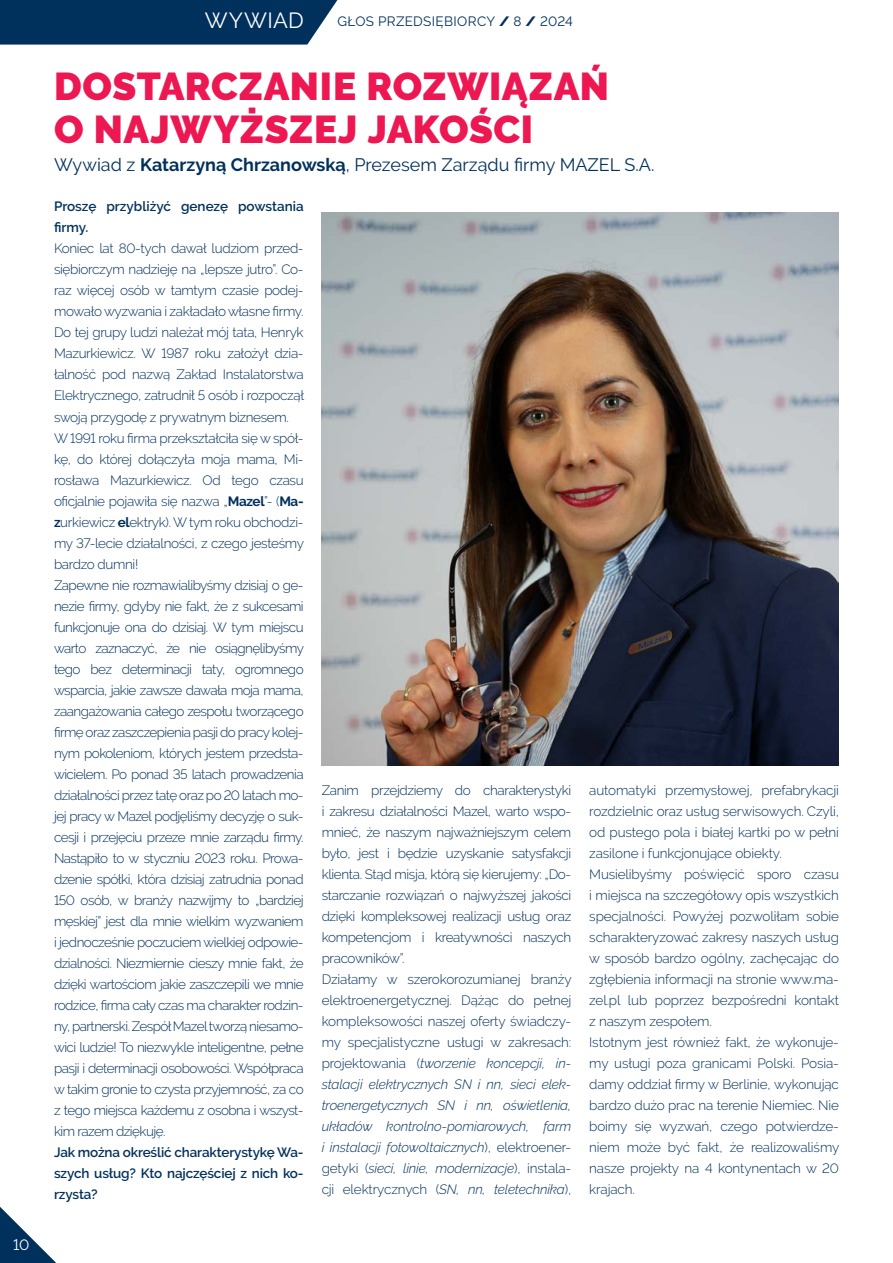
<style>
.page{position:relative;width:893px;height:1263px;background:#fff}
.page>*{position:absolute;margin:0;border:0;box-sizing:border-box;transform-origin:0 0}
.t1{font:900 38.7px/42.6px "Raleway";letter-spacing:.02em;color:#ed1752}
.t2{font:21.9px "Raleway";letter-spacing:.03em;color:#fff}
.t3{font:18px "Raleway";color:#00305c}
.t4{font:15px "Raleway";color:#fff}
.t5{font:300 13.5px/21px "Raleway";letter-spacing:-.025em;color:#00305c}
.t6{font:600 13.5px/21px "Raleway";letter-spacing:-.01em;color:#00305c}
.t7{font:13.5px "Raleway";letter-spacing:.025em;color:#00305c}
.s1{font-weight:900}
.s2{font-weight:700}
.s3{font-style:italic}
</style>
<div class="page">
<svg style="left:0;top:1207px;width:56px;height:56px"></svg>
<div style="left:0;top:0;width:337px;height:45px;background:#00305c"></div>
<img style="left:322px;top:213px;width:517px;height:552px">
<p class="t4" style="left:13px;top:1236px;width:18px">10</p>
<h2 class="t2" style="left:205px;top:8px;width:84px">WYWIAD</h2>
<p class="t7" style="left:337px;top:13px;width:237px">GŁOS PRZEDSIĘBIORCY <span class="s1">/</span> 8 <span class="s1">/</span> 2024</p>
<h1 class="t1" style="left:54px;top:65px;width:557px;text-indent:105px">ARCZANIE ROZWIĄZAŃ<br>O NAJWYŻSZ EJ JAKOŚCI</h1>
<h1 class="t1" style="left:54px;top:65px;width:28px">DOST</h1>
<h3 class="t3" style="left:54px;top:154px;width:602px">Wywiad z <span class="s2">Katarzyną Chrzanowską</span>, Prezesem Zarządu firmy MAZEL S.A.</h3>
<p class="t6" style="left:54px;top:196px;width:251px">Proszę przybliżyć genezę powstania firmy.</p>
<p class="t5" style="left:54px;top:238px;width:252px">Koniec lat 80-tych dawał ludziom przed&shy;siębiorczym nadzieję na „lepsze jutro”. Co&shy;raz więcej osób w tamtym czasie podej&shy;mowało wyzwania i zakładało własne firmy.<br>Do tej grupy ludzi należał mój tata, Henryk Mazurkiewicz. W 1987 roku założył dzia&shy;łalność pod nazwą Zakład Instalatorstwa Elektrycznego, zatrudnił 5 osób i rozpoczął swoją przygodę z prywatnym biznesem.<br>W 1991 roku firma przekształciła się w spół&shy;kę, do której dołączyła moja mama, Mi&shy;rosława Mazurkiewicz. Od tego czasu oficjalnie pojawiła się nazwa „<span class="s2">Mazel</span>”- (<span class="s2">Ma&shy;z</span>urkiewicz <span class="s2">el</span>ektryk). W tym roku obchodzi&shy;my 37-lecie działalności, z czego jesteśmy bardzo dumni!<br>Zapewne nie rozmawialibyśmy dzisiaj o ge&shy;nezie firmy, gdyby nie fakt, że z sukcesami funkcjonuje ona do dzisiaj. W tym miejscu warto zaznaczyć, że nie osiągnęlibyśmy tego bez determinacji taty, ogromnego wsparcia, jakie zawsze dawała moja mama, zaangażowania całego zespołu tworzącego firmę oraz zaszczepienia pasji do pracy kolej&shy;nym pokoleniom, których jestem przedsta&shy;wicielem. Po ponad 35 latach prowadzenia działalności przez tatę oraz po 20 latach mo&shy;jej pracy w Mazel podjęliśmy decyzję o suk&shy;cesji i przejęciu przeze mnie zarządu firmy.<br>Nastąpiło to w styczniu 2023 roku. Prowa&shy;dzenie spółki, która dzisiaj zatrudnia ponad 150 osób, w branży nazwijmy to „bardziej męskiej” jest dla mnie wielkim wyzwaniem i jednocześnie poczuciem wielkiej odpowie&shy;dzialności. Niezmiernie cieszy mnie fakt, że dzięki wartościom jakie zaszczepili we mnie rodzice, firma cały czas ma charakter rodzin&shy;ny, partnerski. Zespół Mazel tworzą niesamo&shy;wici ludzie! To niezwykle inteligentne, pełne pasji i determinacji osobowości. Współpraca w takim gronie to czysta przyjemność, za co z tego miejsca każdemu z osobna i wszyst&shy;kim razem dziękuję.</p>
<p class="t6" style="left:54px;top:1141px;width:251px;text-align:justify">Jak można określić charakterystykę Wa&shy;szych usług? Kto najczęściej z nich ko&shy;rzysta?</p>
<p class="t5" style="left:322px;top:780px;width:252px">Zanim przejdziemy do charakterystyki i zakresu działalności Mazel, warto wspo&shy;mnieć, że naszym najważniejszym celem było, jest i będzie uzyskanie satysfakcji klienta. Stąd misja, którą się kierujemy: „Do&shy;starczanie rozwiązań o najwyższej jakości dzięki kompleksowej realizacji usług oraz kompetencjom i kreatywności naszych pracowników”.<br>Działamy w szerokorozumianej branży elektroenergetycznej. Dążąc do pełnej kompleksowości naszej oferty świadczy&shy;my specjalistyczne usługi w zakresach: projektowania (<span class="s3">tworzenie koncepcji, in&shy;stalacji elektrycznych SN i nn, sieci elek&shy;troenergetycznych SN i nn, oświetlenia, układów kontrolno-pomiarowych, farm i instalacji fotowoltaicznych</span>), elektroener&shy;getyki (<span class="s3">sieci, linie, modernizacje</span>), instala&shy;cji elektrycznych (<span class="s3">SN, nn, teletechnika</span>),</p>
<p class="t5" style="left:589px;top:780px;width:252px">automatyki przemysłowej, prefabrykacji rozdzielnic oraz usług serwisowych. Czyli, od pustego pola i białej kartki po w pełni zasilone i funkcjonujące obiekty.<br>Musielibyśmy poświęcić sporo czasu i miejsca na szczegółowy opis wszystkich specjalności. Powyżej pozwoliłam sobie scharakteryzować zakresy naszych usług w sposób bardzo ogólny, zachęcając do zgłębienia informacji na stronie www.ma&shy;zel.pl lub poprzez bezpośredni kontakt z naszym zespołem.<br>Istotnym jest również fakt, że wykonuje&shy;my usługi poza granicami Polski. Posia&shy;damy oddział firmy w Berlinie, wykonując bardzo dużo prac na terenie Niemiec. Nie boimy się wyzwań, czego potwierdze&shy;niem może być fakt, że realizowaliśmy nasze projekty na 4 kontynentach w 20 krajach.</p>
</div>
